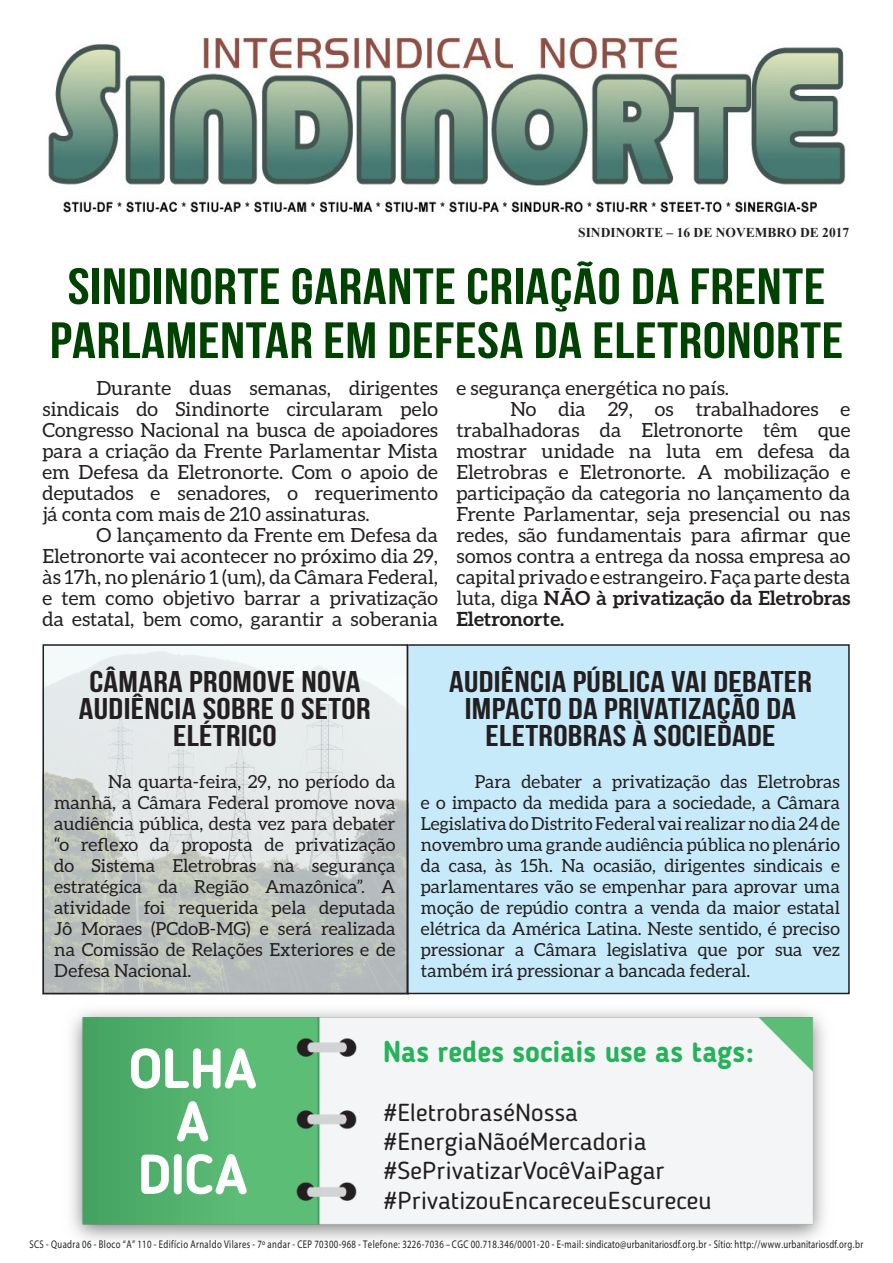
<style>
.page{position:relative;width:893px;height:1263px;background:#fff}
.page>*{position:absolute;margin:0;border:0;box-sizing:border-box;transform-origin:0 0}
.t1{font:700 55.65px "Blogger Sans";letter-spacing:-.005em;color:#fff}
.t2{font:700 51px "Bebas Neue";letter-spacing:.01em;color:#004300;scale:1.15 1}
.t3{font:700 30px/27px "Bebas Neue";letter-spacing:.01em;color:#231f20;text-align:center;scale:1.2 1}
.t4{font:700 29.85px "Blogger Sans";color:#25b25a;scale:.95 1}
.t5{font:24.45px "Blogger Sans";color:#231f20;scale:1.1 1}
.t6{font:19.5px "Aleo";color:#231f20}
.t7{font:700 19.5px "Aleo";color:#231f20}
.t8{font:18px/21px "Aleo";color:#231f20;text-align:justify}
.t9{font:700 13.5px "Times New Roman";color:#231f20}
.t10{font:11.25px "Myriad Pro";letter-spacing:.05em;color:#231f20;scale:.78 1}
.s1{font-weight:400}
</style>
<div class="page">
<img style="left:48px;top:36px;width:798px;height:177px">
<div style="left:407px;top:645px;width:442px;height:348px;background:#c6eafa"></div>
<img style="left:46px;top:647px;width:359px;height:320px">
<img style="left:42px;top:967px;width:808px;height:274px">
<div style="left:43px;top:644px;width:365px;height:350px;border:2px solid #231f20"></div>
<p class="t9" style="left:578px;top:223px;width:273px">SINDINORTE – 16 DE NOVEMBRO DE 2017</p>
<p class="t2" style="left:68px;top:258px;width:660px">SINDINORTE GARANTE CRIAÇÃO DA FRENTE</p>
<p class="t2" style="left:50px;top:312px;width:691px">PARLAMENTAR EM DEFESA DA ELETRONORTE</p>
<p class="t6" style="left:97px;top:377px;width:343px">Durante duas semanas, dirigentes</p>
<p class="t6" style="left:43px;top:398px;width:397px">sindicais do Sindinorte circularam pelo</p>
<p class="t6" style="left:43px;top:419px;width:397px">Congresso Nacional na busca de apoiadores</p>
<p class="t6" style="left:43px;top:440px;width:397px">para a criação da Frente Parlamentar Mista</p>
<p class="t6" style="left:43px;top:461px;width:397px">em Defesa da Eletronorte. Com o apoio de</p>
<p class="t6" style="left:43px;top:482px;width:397px">deputados e senadores, o requerimento</p>
<p class="t6" style="left:43px;top:503px;width:329px">já conta com mais de 210 assinaturas.</p>
<p class="t6" style="left:97px;top:524px;width:343px">O lançamento da Frente em Defesa da</p>
<p class="t6" style="left:43px;top:545px;width:397px">Eletronorte vai acontecer no próximo dia 29,</p>
<p class="t6" style="left:43px;top:566px;width:397px">às 17h, no plenário 1 (um), da Câmara Federal,</p>
<p class="t6" style="left:43px;top:587px;width:397px">e tem como objetivo barrar a privatização</p>
<p class="t6" style="left:43px;top:608px;width:397px">da estatal, bem como, garantir a soberania</p>
<p class="t6" style="left:456px;top:377px;width:274px">e segurança energética no país.</p>
<p class="t6" style="left:510px;top:398px;width:341px">No dia 29, os trabalhadores e</p>
<p class="t6" style="left:456px;top:419px;width:396px">trabalhadoras da Eletronorte têm que</p>
<p class="t6" style="left:456px;top:440px;width:396px">mostrar unidade na luta em defesa da</p>
<p class="t6" style="left:456px;top:461px;width:396px">Eletrobras e Eletronorte. A mobilização e</p>
<p class="t6" style="left:456px;top:482px;width:396px">participação da categoria no lançamento da</p>
<p class="t6" style="left:456px;top:503px;width:396px">Frente Parlamentar, seja presencial ou nas</p>
<p class="t6" style="left:456px;top:524px;width:396px">redes, são fundamentais para afirmar que</p>
<p class="t6" style="left:456px;top:545px;width:395px">somos contra a entrega da nossa empresa ao</p>
<p class="t6" style="left:456px;top:566px;width:395px">capital privado e estrangeiro. Faça parte desta</p>
<p class="t7" style="left:456px;top:587px;width:396px"><span class="s1">luta, diga</span> NÃO à privatização da Eletrobras</p>
<p class="t7" style="left:456px;top:608px;width:109px">Eletronorte.</p>
<p class="t3" style="left:79px;top:667px;width:245px">CÂMARA PROMOVE NOVA<br>AUDIÊNCIA SOBRE O SETOR<br>ELÉTRICO</p>
<p class="t8" style="left:54px;top:770px;width:343px;text-indent:54px">Na quarta-feira, 29, no período da manhã, a Câmara Federal promove nova audiência pública, desta vez para debater “o reflexo da proposta de privatização do Sistema Eletrobras na segurança estratégica da Região Amazônica”. A atividade foi requerida pela deputada Jô Moraes (PCdoB-MG) e será realizada na Comissão de Relações Exteriores e de Defesa Nacional.</p>
<p class="t3" style="left:449px;top:667px;width:304px">AUDIÊNCIA PÚBLICA VAI DEBATER<br>IMPACTO DA PRIVATIZAÇÃO DA<br>ELETROBRAS À SOCIEDADE</p>
<p class="t8" style="left:421px;top:770px;width:420px;text-indent:54px">Para debater a privatização das Eletrobras e o impacto da medida para a sociedade, a Câmara Legislativa do Distrito Federal vai realizar no dia 24 de novembro uma grande audiência pública no plenário da casa, às 15h. Na ocasião, dirigentes sindicais e parlamentares vão se empenhar para aprovar uma moção de repúdio contra a venda da maior estatal elétrica da América Latina. Neste sentido, é preciso pressionar a Câmara legislativa que por sua vez também irá pressionar a bancada federal.</p>
<p class="t1" style="left:129px;top:1035px;width:130px">OLHA</p>
<p class="t1" style="left:176px;top:1088px;width:34px">A</p>
<p class="t1" style="left:138px;top:1141px;width:111px">DICA</p>
<p class="t4" style="left:383px;top:1033px;width:392px">Nas redes sociais use as tags:</p>
<p class="t5" style="left:383px;top:1097px;width:179px">#EletrobraséNossa</p>
<p class="t5" style="left:383px;top:1127px;width:241px">#EnergiaNãoéMercadoria</p>
<p class="t5" style="left:383px;top:1156px;width:258px">#SePrivatizarVocêVaiPagar</p>
<p class="t5" style="left:383px;top:1185px;width:300px">#PrivatizouEncareceuEscureceu</p>
<p class="t10" style="left:29px;top:1237px;width:1070px">SCS - Quadra 06 - Bloco “A” 110 - Edifício Arnaldo Vilares - 7º andar - CEP 70300-968 - Telefone: 3226-7036 – CGC 00.718.346/0001-20 - E-mail: sindicato@urbanitariosdf.org.br - Sítio: http://www.urbanitariosdf.org.br</p>
</div>
